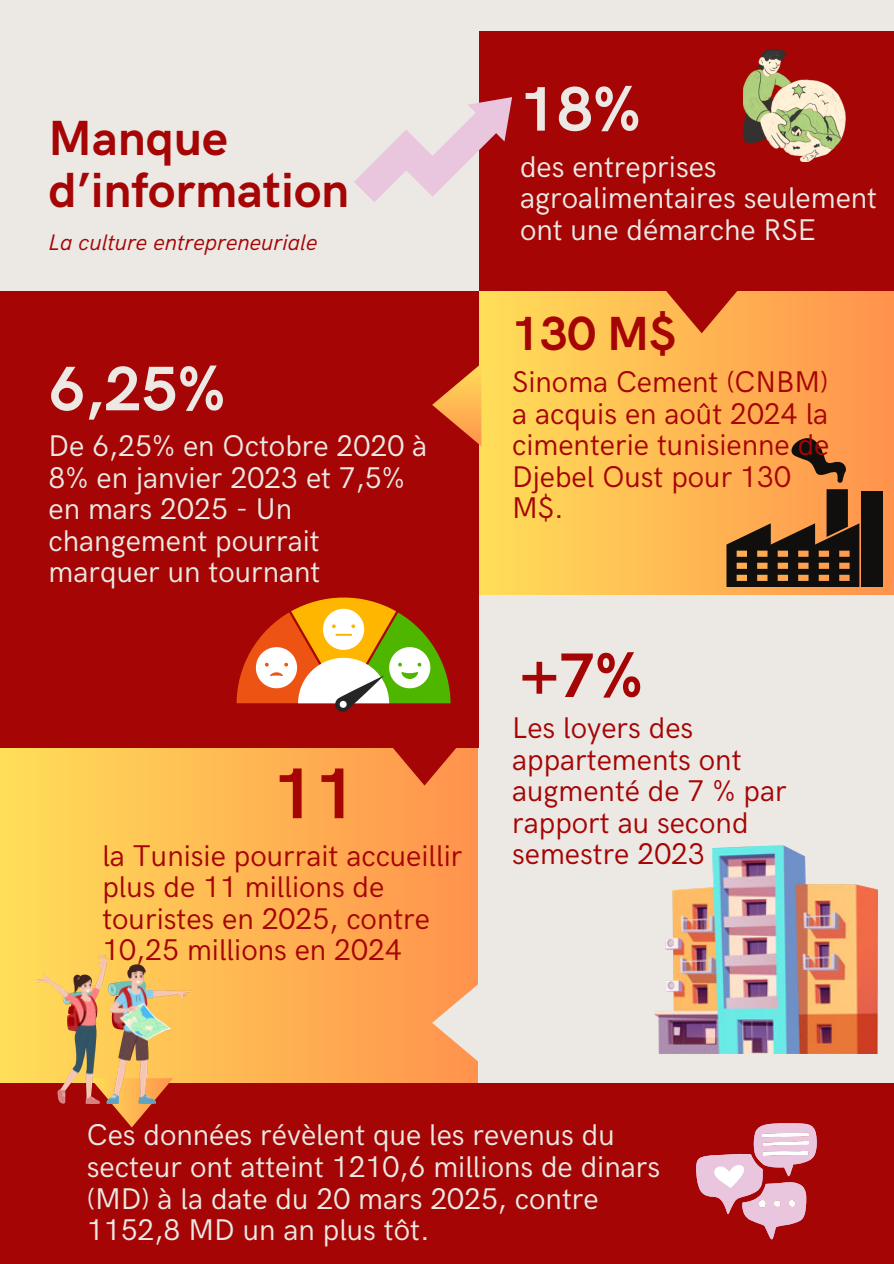
<style>
.page{position:relative;width:894px;height:1264px;background:#fff}
.page>*{position:absolute;margin:0;border:0;box-sizing:border-box;transform-origin:0 0}
.t1{font:700 72px "HK Grotesk";color:#a50505}
.t2{font:700 63px "HK Grotesk";color:#ece9e4}
.t3{font:700 63px "HK Grotesk";color:#a50505}
.t4{font:700 49.5px/51.8px "HK Grotesk";color:#a50505}
.t5{font:700 48px "HK Grotesk";color:#a50505}
.t6{font:30px/31.5px "HK Grotesk";color:#ece9e4}
.t7{font:30px/31.5px "HK Grotesk";color:#a50505}
.t8{font:italic 22.5px "HK Grotesk";color:#a50505}
</style>
<div class="page">
<div style="left:0;top:0;width:893px;height:1263px;background:#ece9e4"></div>
<div style="left:0;top:1081px;width:893px;height:182px;background:#a50505"></div>
<div style="left:0;top:747px;width:479px;height:335px;background:linear-gradient(to right,#ffde59,#ff924d)"></div>
<div style="left:479px;top:32px;width:414px;height:259px;background:#a50505"></div>
<div style="left:479px;top:291px;width:414px;height:304px;background:linear-gradient(to right,#ffde59,#ff924d)"></div>
<div style="left:479px;top:595px;width:414px;height:487px;background:#ece9e4"></div>
<div style="left:0;top:291px;width:479px;height:456px;background:#a50505"></div>
<svg style="left:660px;top:291px;width:82px;height:42px;background:#d76830"></svg>
<svg style="left:90px;top:1103px;width:66px;height:24px"></svg>
<svg style="left:383px;top:747px;width:82px;height:38px;background:#da5d30"></svg>
<svg style="left:432px;top:981px;width:47px;height:83px"></svg>
<svg style="left:432px;top:363px;width:49px;height:83px"></svg>
<svg style="left:696px;top:1123px;width:120px;height:116px"></svg>
<svg style="left:354px;top:97px;width:157px;height:105px"></svg>
<svg style="left:743px;top:49px;width:102px;height:113px"></svg>
<svg style="left:236px;top:597px;width:214px;height:115px"></svg>
<img style="left:654px;top:845px;width:223px;height:208px">
<div style="left:861px;top:491px;width:21px;height:96px;background:#100f0d"></div>
<svg style="left:726px;top:489px;width:133px;height:98px;background:#82572d"></svg>
<svg style="left:781px;top:429px;width:65px;height:54px;background:#bc783c"></svg>
<img style="left:36px;top:954px;width:156px;height:149px">
<p class="t4" style="left:49px;top:114px;width:302px">Manque d’information</p>
<p class="t8" style="left:49px;top:229px;width:270px">La culture entrepreneuriale</p>
<p class="t2" style="left:49px;top:353px;width:178px">6,25%</p>
<h1 class="t6" style="left:49px;top:431px;width:380px">De 6,25% en Octobre 2020 à<br>8% en janvier 2023 et 7,5% en mars 2025 - Un changement pourrait marquer un tournant</h1>
<p class="t1" style="left:273px;top:753px;width:85px">11</p>
<p class="t7" style="left:102px;top:840px;width:361px">la Tunisie pourrait accueillir plus de 11 millions de touristes en 2025, contre<br>10,25 millions en 2024</p>
<h1 class="t2" style="left:520px;top:74px;width:122px">18%</h1>
<h1 class="t6" style="left:520px;top:152px;width:358px">des entreprises agroalimentaires seulement ont une démarche RSE</h1>
<h4 class="t5" style="left:512px;top:307px;width:165px">130 M$</h4>
<h4 class="t7" style="left:512px;top:367px;width:319px">Sinoma Cement (CNBM) a acquis en août 2024 la cimenterie tunisienne de<br>Djebel Oust pour 130<br>M$.</h4>
<h3 class="t3" style="left:520px;top:640px;width:124px">+7%</h3>
<h4 class="t7" style="left:512px;top:713px;width:276px">Les loyers des appartements ont augmenté de 7 % par rapport au second semestre 2023</h4>
<h2 class="t6" style="left:87px;top:1120px;width:574px">Ces données révèlent que les revenus du secteur ont atteint 1210,6 millions de dinars (MD) à la date du 20 mars 2025, contre 1152,8 MD un an plus tôt.</h2>
</div>
